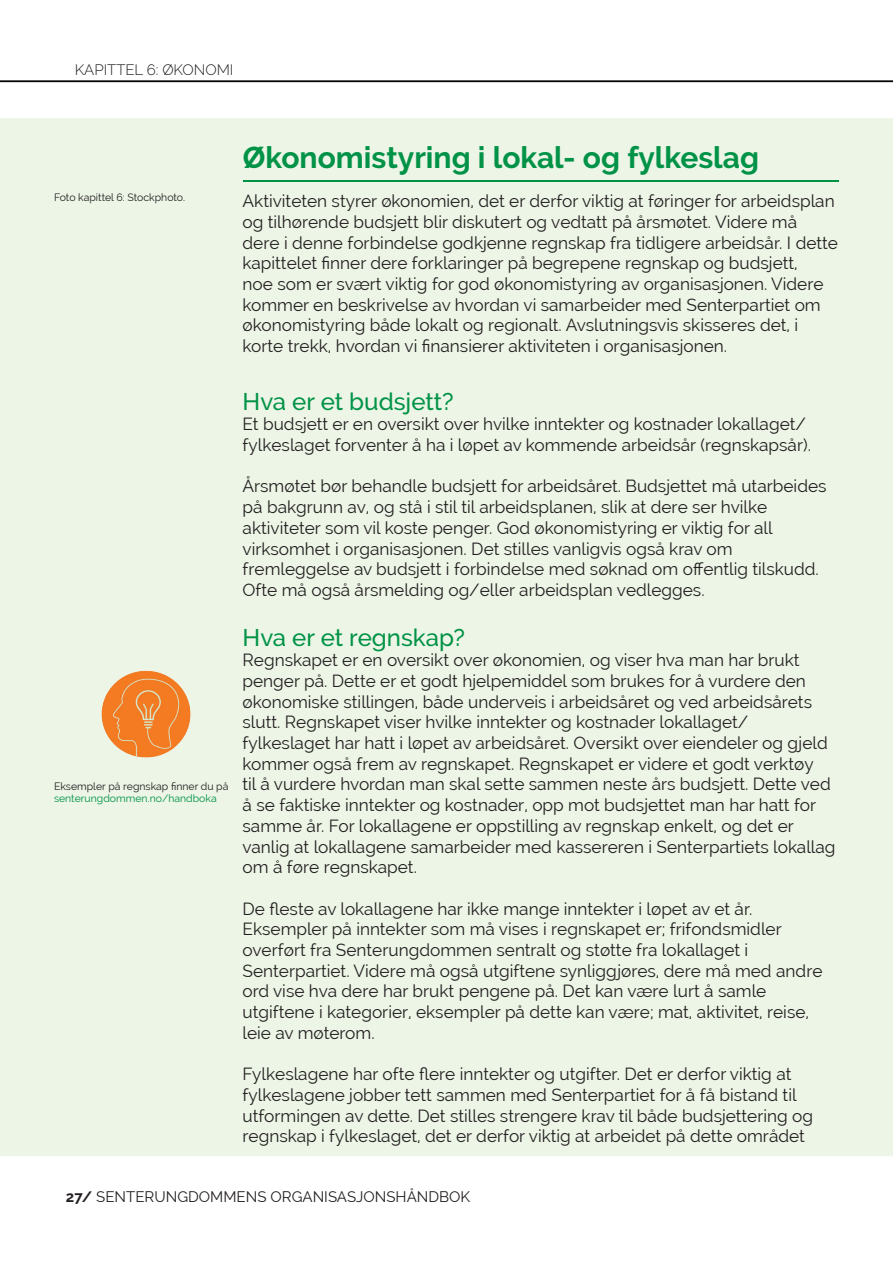
<style>
.page{position:relative;width:893px;height:1263px;background:#fff}
.page>*{position:absolute;margin:0;border:0;box-sizing:border-box;transform-origin:0 0}
.t1{font:700 30px "Raleway";color:#009246}
.t2{font:500 24px "Raleway";color:#009246}
.t3{font:17.25px/20.7px "Raleway";color:#231f20}
.t4{font:15px "Raleway";color:#231f20}
.t5{font:300 15px "Raleway";color:#231f20}
.t6{font:10.5px "Raleway";color:#231f20}
.t7{font:10.5px "Raleway";color:#009246}
.s1{font-weight:700}
</style>
<div class="page">
<div style="left:0;top:80px;width:893px;height:1076px;background:#ecf5e6"></div>
<hr style="left:243px;top:180px;width:596px;height:2px;background:#009246">
<img style="left:91px;top:655px;width:110px;height:119px">
<p class="t5" style="left:75px;top:61px;width:160px">KAPITTEL 6: ØKONOMI</p>
<p class="t6" style="left:54px;top:191px;width:133px">Foto kapittel 6: Stockphoto.</p>
<p class="t6" style="left:54px;top:780px;width:176px">Eksempler på regnskap finner du på</p>
<p class="t7" style="left:54px;top:793px;width:164px">senterungdommen.no/handboka</p>
<h1 class="t1" style="left:243px;top:140px;width:518px">Økonomistyring i lokal- og fylkeslag</h1>
<p class="t3" style="left:243px;top:191px;width:597px">Aktiviteten styrer økonomien, det er derfor viktig at føringer for arbeidsplan og tilhørende budsjett blir diskutert og vedtatt på årsmøtet. Videre må dere i denne forbindelse godkjenne regnskap fra tidligere arbeidsår. I dette kapittelet finner dere forklaringer på begrepene regnskap og budsjett,<br>noe som er svært viktig for god økonomistyring av organisasjonen. Videre kommer en beskrivelse av hvordan vi samarbeider med Senterpartiet om økonomistyring både lokalt og regionalt. Avslutningsvis skisseres det, i korte trekk, hvordan vi finansierer aktiviteten i organisasjonen.</p>
<h2 class="t2" style="left:243px;top:387px;width:213px">Hva er et budsjett?</h2>
<p class="t3" style="left:243px;top:414px;width:570px">Et budsjett er en oversikt over hvilke inntekter og kostnader lokallaget/ fylkeslaget forventer å ha i løpet av kommende arbeidsår (regnskapsår).</p>
<p class="t3" style="left:243px;top:476px;width:585px">Årsmøtet bør behandle budsjett for arbeidsåret. Budsjettet må utarbeides på bakgrunn av, og stå i stil til arbeidsplanen, slik at dere ser hvilke aktiviteter som vil koste penger. God økonomistyring er viktig for all virksomhet i organisasjonen. Det stilles vanligvis også krav om fremleggelse av budsjett i forbindelse med søknad om offentlig tilskudd.<br>Ofte må også årsmelding og/eller arbeidsplan vedlegges.</p>
<h2 class="t2" style="left:243px;top:623px;width:224px">Hva er et regnskap?</h2>
<p class="t3" style="left:243px;top:650px;width:595px">Regnskapet er en oversikt over økonomien, og viser hva man har brukt penger på. Dette er et godt hjelpemiddel som brukes for å vurdere den økonomiske stillingen, både underveis i arbeidsåret og ved arbeidsårets slutt. Regnskapet viser hvilke inntekter og kostnader lokallaget/ fylkeslaget har hatt i løpet av arbeidsåret. Oversikt over eiendeler og gjeld kommer også frem av regnskapet. Regnskapet er videre et godt verktøy<br>til å vurdere hvordan man skal sette sammen neste års budsjett. Dette ved å se faktiske inntekter og kostnader, opp mot budsjettet man har hatt for samme år. For lokallagene er oppstilling av regnskap enkelt, og det er vanlig at lokallagene samarbeider med kassereren i Senterpartiets lokallag om å føre regnskapet.</p>
<p class="t3" style="left:243px;top:898px;width:581px">De fleste av lokallagene har ikke mange inntekter i løpet av et år.<br>Eksempler på inntekter som må vises i regnskapet er; frifondsmidler overført fra Senterungdommen sentralt og støtte fra lokallaget i Senterpartiet. Videre må også utgiftene synliggjøres, dere må med andre ord vise hva dere har brukt pengene på. Det kan være lurt å samle utgiftene i kategorier, eksempler på dette kan være; mat, aktivitet, reise, leie av møterom.</p>
<p class="t3" style="left:243px;top:1064px;width:572px">Fylkeslagene har ofte flere inntekter og utgifter. Det er derfor viktig at fylkeslagene jobber tett sammen med Senterpartiet for å få bistand til utformingen av dette. Det stilles strengere krav til både budsjettering og regnskap i fylkeslaget, det er derfor viktig at arbeidet på dette området</p>
<p class="t4" style="left:66px;top:1187px;width:406px"><span class="s1">27/</span> SENTERUNGDOMMENS ORGANISASJONSHÅNDBOK</p>
</div>
